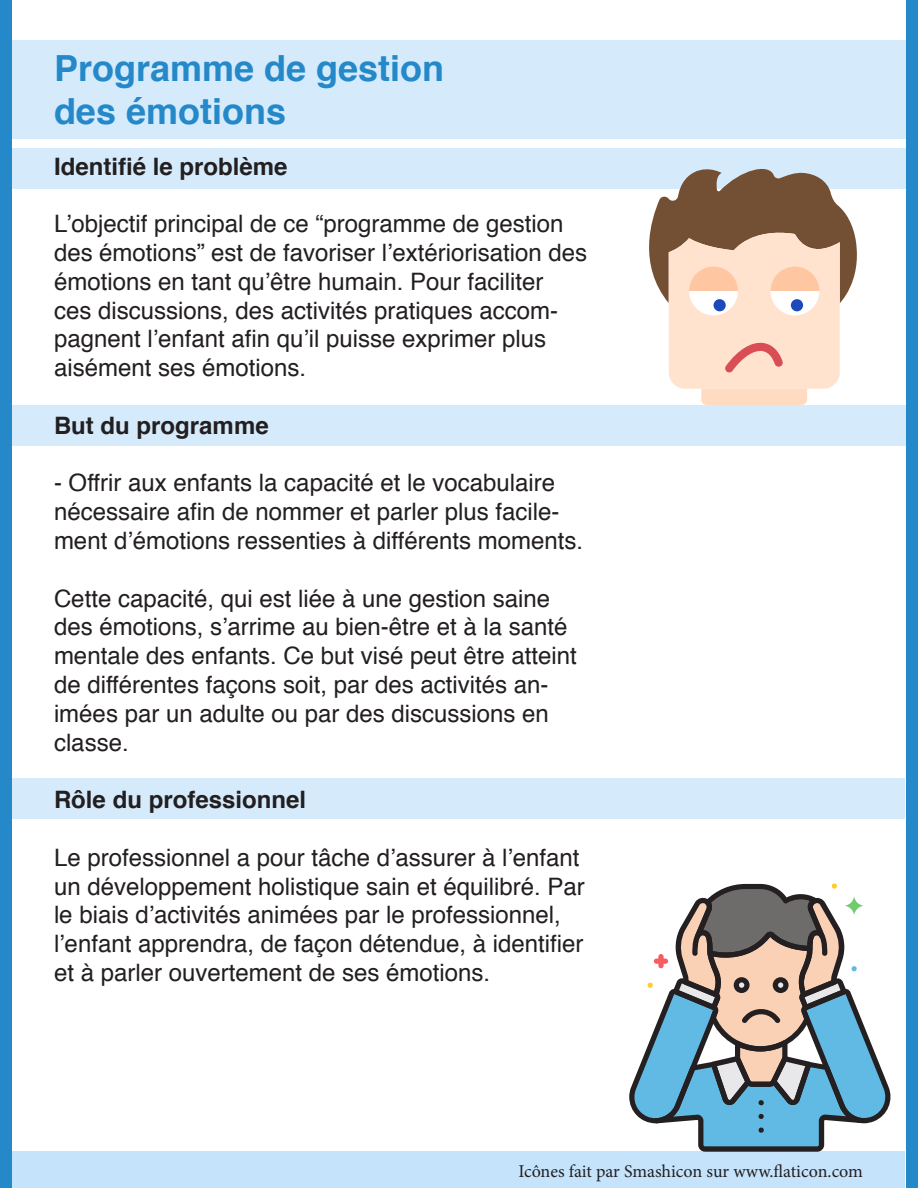
<style>
.page{position:relative;width:918px;height:1188px;background:#fff}
.page>*{position:absolute;margin:0;border:0;box-sizing:border-box;transform-origin:0 0}
.Bold{font:700 36px/43.2px "Helvetica";color:#2589c9}
.Texte_Régulier{font:24px/28.8px "Helvetica";color:#231f20}
.Texte_Régulier-2{font:700 24px "Helvetica";color:#231f20}
.t1{font:18px "Minion Pro";letter-spacing:-.005em;color:#231f20}
</style>
<div class="page">
<div style="left:9px;top:1152px;width:896px;height:36px;background:#c5e4fc"></div>
<div style="left:9px;top:778px;width:896px;height:41px;background:#d5ebfc"></div>
<div style="left:12px;top:148px;width:896px;height:41px;background:#d5ebfc"></div>
<div style="left:11px;top:405px;width:896px;height:41px;background:#d5ebfc"></div>
<div style="left:11px;top:40px;width:896px;height:98px;background:#d5ebfc"></div>
<div style="left:0;top:0;width:12px;height:1188px;background:#2589c9"></div>
<div style="left:906px;top:0;width:12px;height:1188px;background:#2589c9"></div>
<svg style="left:629px;top:883px;width:265px;height:269px"></svg>
<svg style="left:649px;top:169px;width:208px;height:236px"></svg>
<div style="left:714px;top:299px;width:12px;height:12px;background:#1c4aba;border-radius:50%"></div>
<div style="left:791px;top:299px;width:12px;height:12px;background:#1c4aba;border-radius:50%"></div>
<p class="Bold" style="left:54px;top:47px;width:392px">Programme de gestion des émotions</p>
<p class="Texte_Régulier-2" style="left:54px;top:147px;width:235px">Identifié le problème</p>
<p class="Texte_Régulier" style="left:54px;top:210px;width:535px">L’objectif principal de ce “programme de gestion des émotions” est de favoriser l’extériorisation des émotions en tant qu’être humain. Pour faciliter<br>ces discussions, des activités pratiques accom&shy;pagnent l’enfant afin qu’il puisse exprimer plus aisément ses émotions.</p>
<p class="Texte_Régulier-2" style="left:54px;top:406px;width:216px">But du programme</p>
<p class="Texte_Régulier" style="left:54px;top:469px;width:531px">- Offrir aux enfants la capacité et le vocabulaire nécessaire afin de nommer et parler plus facile&shy;ment d’émotions ressenties à différents moments.</p>
<p class="Texte_Régulier" style="left:54px;top:585px;width:524px">Cette capacité, qui est liée à une gestion saine des émotions, s’arrime au bien-être et à la santé mentale des enfants. Ce but visé peut être atteint de différentes façons soit, par des activités an&shy;imées par un adulte ou par des discussions en classe.</p>
<p class="Texte_Régulier-2" style="left:54px;top:780px;width:254px">Rôle du professionnel</p>
<p class="Texte_Régulier" style="left:54px;top:844px;width:532px">Le professionnel a pour tâche d’assurer à l’enfant un développement holistique sain et équilibré. Par le biais d’activités animées par le professionnel, l’enfant apprendra, de façon détendue, à identifier et à parler ouvertement de ses émotions.</p>
<p class="t1" style="left:518px;top:1159px;width:346px">Icônes fait par Smashicon sur www.flaticon.com</p>
</div>
